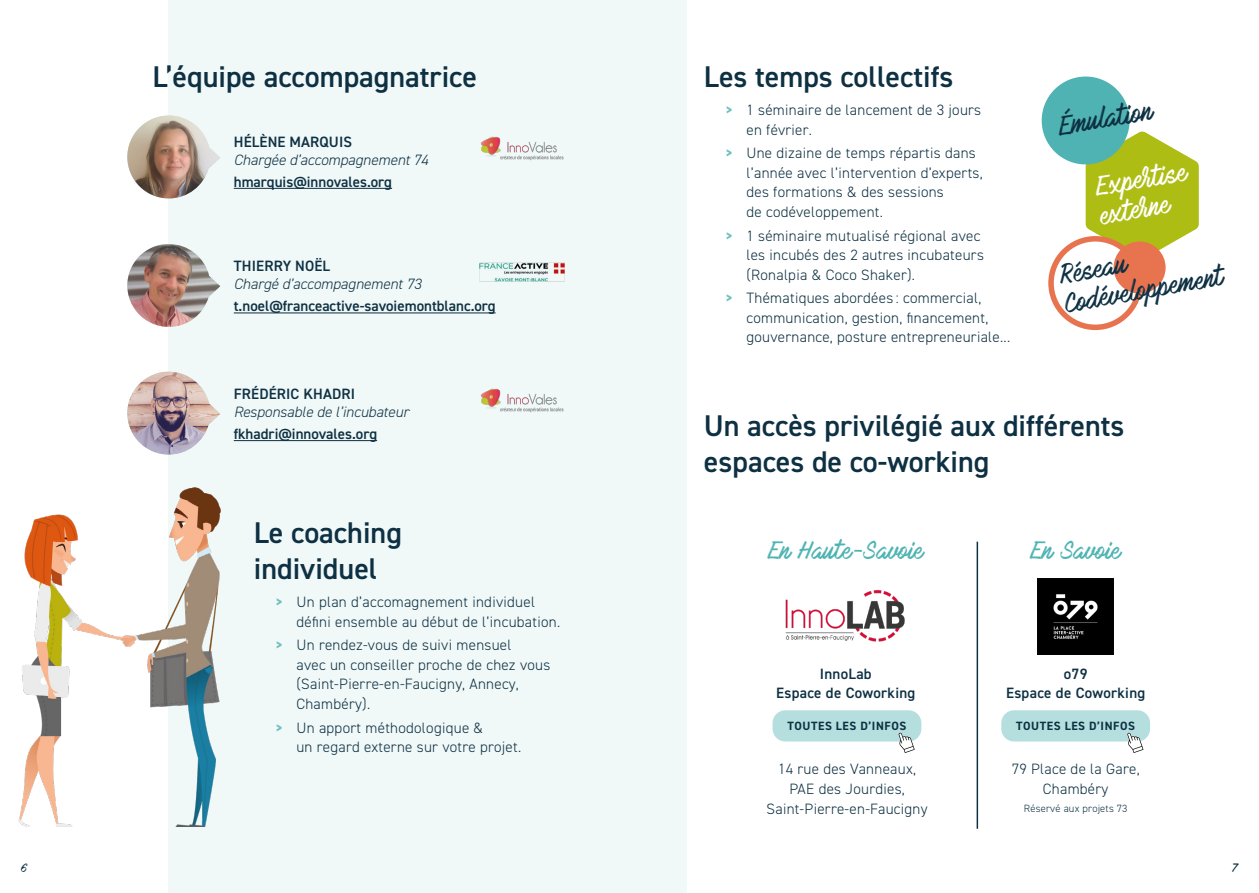
<style>
.page{position:relative;width:1259px;height:893px;background:#fff}
.page>*{position:absolute;margin:0;border:0;box-sizing:border-box;transform-origin:0 0}
.t1{font:600 30px/36px "DIN2014";color:#0d3042}
.t2{font:24.3px/29.1px "Mark My Words";color:#0d3042}
.t3{font:24.3px/29.1px "Mark My Words";color:#fff}
.t4{font:22.5px "Mark My Words";color:#4fb3b3}
.t5{font:300 15px/19.5px "DIN2014";letter-spacing:.02em;color:#0d3042}
.t6{font:600 15px/19.5px "DIN2014";letter-spacing:.01em;color:#0d3042;text-align:center}
.t7{font:italic 300 15px "DIN2014";color:#0d3042}
.t8{font:700 12px "DIN2014";letter-spacing:.05em;color:#0d3042}
.t9{font:300 10.5px "DIN2014";letter-spacing:.02em;color:#0d3042}
.t10{font:10.5px "Mark My Words";color:#0d3042}
.s1{font-weight:700;color:#6ebfbf}
</style>
<div class="page">
<div style="left:168px;top:0;width:519px;height:893px;background:#f0f8f8"></div>
<svg style="left:1048px;top:131px;width:150px;height:199px"></svg>
<div style="left:1113px;top:242px;width:52px;height:52px;background:#e8734f;border-radius:50%"></div>
<hr style="left:234px;top:188px;width:158px;height:1px;background:#0d3042">
<hr style="left:234px;top:313px;width:261px;height:1px;background:#0d3042">
<hr style="left:234px;top:440px;width:143px;height:1px;background:#0d3042">
<svg style="left:209px;top:147px;width:11px;height:21px"></svg>
<img style="left:127px;top:116px;width:82px;height:82px">
<svg style="left:209px;top:276px;width:11px;height:21px"></svg>
<img style="left:127px;top:244px;width:82px;height:83px">
<svg style="left:209px;top:403px;width:11px;height:21px"></svg>
<img style="left:127px;top:372px;width:82px;height:83px">
<img style="left:479px;top:262px;width:86px;height:20px">
<img style="left:480px;top:136px;width:84px;height:24px">
<img style="left:480px;top:388px;width:84px;height:24px">
<img style="left:18px;top:487px;width:202px;height:340px">
<hr style="left:976px;top:542px;width:2px;height:287px;background:#0d3042">
<div style="left:1041px;top:77px;width:88px;height:87px;background:#4fb3b3;border-radius:50%"></div>
<img style="left:1037px;top:579px;width:76px;height:76px">
<img style="left:785px;top:590px;width:120px;height:52px">
<div style="left:772px;top:710px;width:149px;height:31px;background:#b5dede;border-radius:13px"></div>
<div style="left:1001px;top:710px;width:149px;height:31px;background:#b5dede;border-radius:13px"></div>
<svg style="left:898px;top:732px;width:16px;height:21px"></svg>
<svg style="left:1127px;top:732px;width:16px;height:21px"></svg>
<h1 class="t1" style="left:152px;top:58px;width:326px">L’équipe accompagnatrice</h1>
<p class="t6" style="left:234px;top:131px;width:120px">HÉLÈNE MARQUIS</p>
<p class="t7" style="left:234px;top:150px;width:196px">Chargée d’accompagnement 74</p>
<p class="t6" style="left:234px;top:172px;width:160px">hmarquis@innovales.org</p>
<p class="t6" style="left:234px;top:256px;width:98px">THIERRY NOËL</p>
<p class="t7" style="left:234px;top:275px;width:189px">Chargé d’accompagnement 73</p>
<p class="t6" style="left:234px;top:296px;width:263px">t.noel@franceactive-savoiemontblanc.org</p>
<p class="t6" style="left:234px;top:384px;width:123px">FRÉDÉRIC KHADRI</p>
<p class="t7" style="left:234px;top:403px;width:176px">Responsable de l’incubateur</p>
<p class="t6" style="left:234px;top:424px;width:145px">fkhadri@innovales.org</p>
<h1 class="t1" style="left:254px;top:514px;width:149px">Le coaching individuel</h1>
<p class="t5" style="left:296px;top:592px;width:265px;text-indent:-21px"><span class="s1">&gt;</span> Un plan d’accomagnement individuel défini ensemble au début de l’incubation.</p>
<p class="t5" style="left:296px;top:635px;width:255px;text-indent:-21px"><span class="s1">&gt;</span> Un rendez-vous de suivi mensuel<br>avec un conseiller proche de chez vous (Saint-Pierre-en-Faucigny, Annecy,<br>Chambéry).</p>
<p class="t5" style="left:296px;top:718px;width:226px;text-indent:-21px"><span class="s1">&gt;</span> Un apport méthodologique &amp;<br>un regard externe sur votre projet.</p>
<h1 class="t1" style="left:704px;top:58px;width:251px">Les temps collectifs</h1>
<p class="t5" style="left:746px;top:100px;width:236px;text-indent:-21px"><span class="s1">&gt;</span> 1 séminaire de lancement de 3 jours en février.</p>
<p class="t5" style="left:746px;top:144px;width:238px;text-indent:-21px"><span class="s1">&gt;</span> Une dizaine de temps répartis dans l’année avec l’intervention d’experts, des formations &amp; des sessions<br>de codéveloppement.</p>
<p class="t5" style="left:746px;top:226px;width:239px;text-indent:-21px"><span class="s1">&gt;</span> 1 séminaire mutualisé régional avec les incubés des 2 autres incubateurs (Ronalpia &amp; Coco Shaker).</p>
<p class="t5" style="left:746px;top:289px;width:265px;text-indent:-21px"><span class="s1">&gt;</span> Thématiques abordées : commercial, communication, gestion, financement, gouvernance, posture entrepreneuriale...</p>
<h2 class="t2" style="left:1056px;top:113px;width:97px;rotate:-10deg">Émulation</h2>
<h2 class="t3" style="left:1093px;top:174px;width:94px;rotate:-10deg">Expertise externe</h2>
<h2 class="t2" style="left:1057px;top:261px;width:162px;rotate:-10deg">Réseau<br>Codéveloppement</h2>
<h1 class="t1" style="left:704px;top:406px;width:422px">Un accès privilégié aux différents espaces de co-working</h1>
<h3 class="t4" style="left:768px;top:538px;width:157px">En Haute–Savoie</h3>
<h3 class="t4" style="left:1030px;top:538px;width:92px">En Savoie</h3>
<p class="t6" style="left:1006px;top:663px;width:141px">o79<br>Espace de Coworking</p>
<p class="t6" style="left:776px;top:663px;width:141px">InnoLab<br>Espace de Coworking</p>
<p class="t8" style="left:787px;top:718px;width:120px">TOUTES LES D’INFOS</p>
<p class="t8" style="left:1016px;top:718px;width:120px">TOUTES LES D’INFOS</p>
<p class="t5" style="left:1011px;top:760px;width:129px;text-align:center">79 Place de la Gare,<br>Chambéry</p>
<p class="t5" style="left:766px;top:760px;width:163px;text-align:center">14 rue des Vanneaux,<br>PAE des Jourdies,<br>Saint-Pierre-en-Faucigny</p>
<p class="t9" style="left:1024px;top:802px;width:105px">Réservé aux projets 73</p>
<p class="t10" style="left:21px;top:862px;width:8px">6</p>
<p class="t10" style="left:1233px;top:862px;width:6px">7</p>
</div>
